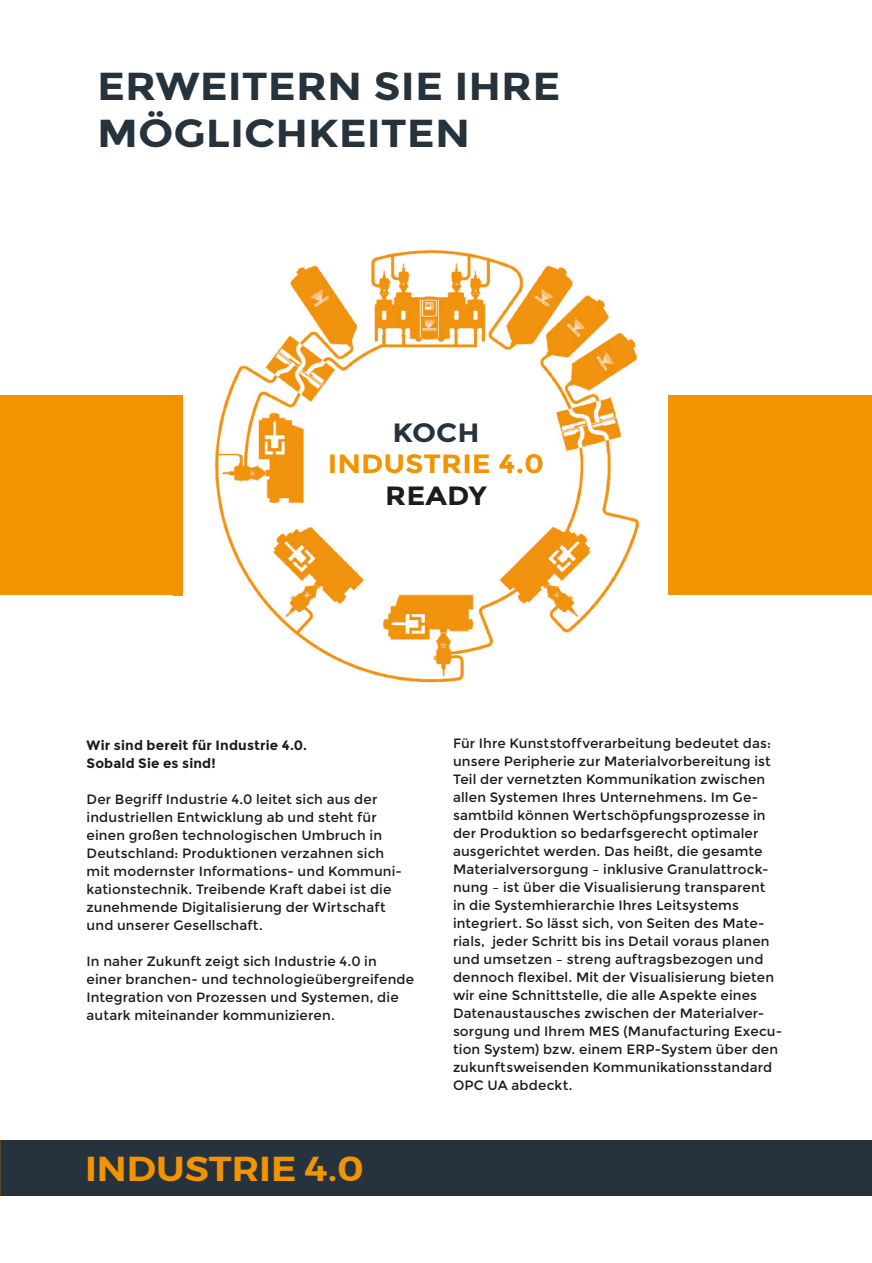
<style>
.page{position:relative;width:872px;height:1263px;background:#fff}
.page>*{position:absolute;margin:0;border:0;box-sizing:border-box;transform-origin:0 0}
.t1{font:700 39px/46.8px "Montserrat";color:#27333c;scale:1.1 1}
.t2{font:600 34.5px "Montserrat";color:#f29300;scale:1.1 1}
.t3{font:700 26.4px "Montserrat";color:#f29300;scale:1.1 1}
.t4{font:700 26.4px "Montserrat";color:#1c1c1b;scale:1.1 1}
.t5{font:700 26.4px "Montserrat";color:#27333c;scale:1.1 1}
.t6{font:13.5px/18px "Montserrat";letter-spacing:.01em;color:#1c1c1b}
.t7{font:700 13.5px/18px "Montserrat";letter-spacing:.015em;color:#1c1c1b}
</style>
<div class="page">
<div style="left:0;top:395px;width:183px;height:200px;background:#f29300"></div>
<div style="left:0;top:1140px;width:872px;height:55px;background:#27333c"></div>
<img style="left:174px;top:249px;width:495px;height:434px">
<img style="left:174px;top:395px;width:9px;height:200px">
<div style="left:669px;top:395px;width:203px;height:200px;background:#f29300"></div>
<h1 class="t1" style="left:97px;top:63px;width:423px">ERWEITERN SIE IHRE<br>MÖGLICHKEITEN</h1>
<h3 class="t5" style="left:392px;top:417px;width:81px">KOCH</h3>
<h3 class="t3" style="left:328px;top:448px;width:198px">INDUSTRIE 4.0</h3>
<h3 class="t4" style="left:385px;top:480px;width:94px">READY</h3>
<p class="t7" style="left:87px;top:736px;width:222px">Wir sind bereit für Industrie 4.0.<br>Sobald Sie es sind!</p>
<p class="t6" style="left:87px;top:791px;width:317px">Der Begriff Industrie 4.0 leitet sich aus der industriellen Entwicklung ab und steht für einen großen technologischen Umbruch in Deutschland: Produktionen verzahnen sich mit modernster Informations- und Kommuni&shy;kationstechnik. Treibende Kraft dabei ist die zunehmende Digitalisierung der Wirtschaft und unserer Gesellschaft.</p>
<p class="t6" style="left:87px;top:953px;width:329px">In naher Zukunft zeigt sich Industrie 4.0 in einer branchen- und technologieübergreifende Integration von Prozessen und Systemen, die autark miteinander kommunizieren.</p>
<h2 class="t2" style="left:85px;top:1141px;width:255px">INDUSTRIE 4.0</h2>
<p class="t6" style="left:453px;top:734px;width:330px">Für Ihre Kunststoffverarbeitung bedeutet das: unsere Peripherie zur Materialvorbereitung ist Teil der vernetzten Kommunikation zwischen allen Systemen Ihres Unternehmens. Im Ge&shy;samtbild können Wertschöpfungsprozesse in der Produktion so bedarfsgerecht optimaler ausgerichtet werden. Das heißt, die gesamte Materialversorgung – inklusive Granulattrock&shy;nung – ist über die Visualisierung transparent<br>in die Systemhierarchie Ihres Leitsystems integriert. So lässt sich, von Seiten des Mate&shy;rials, jeder Schritt bis ins Detail voraus planen und umsetzen – streng auftragsbezogen und dennoch flexibel. Mit der Visualisierung bieten wir eine Schnittstelle, die alle Aspekte eines Datenaustausches zwischen der Materialver&shy;sorgung und Ihrem MES (Manufacturing Execu&shy;tion System) bzw. einem ERP-System über den zukunftsweisenden Kommunikationsstandard OPC UA abdeckt.</p>
</div>
